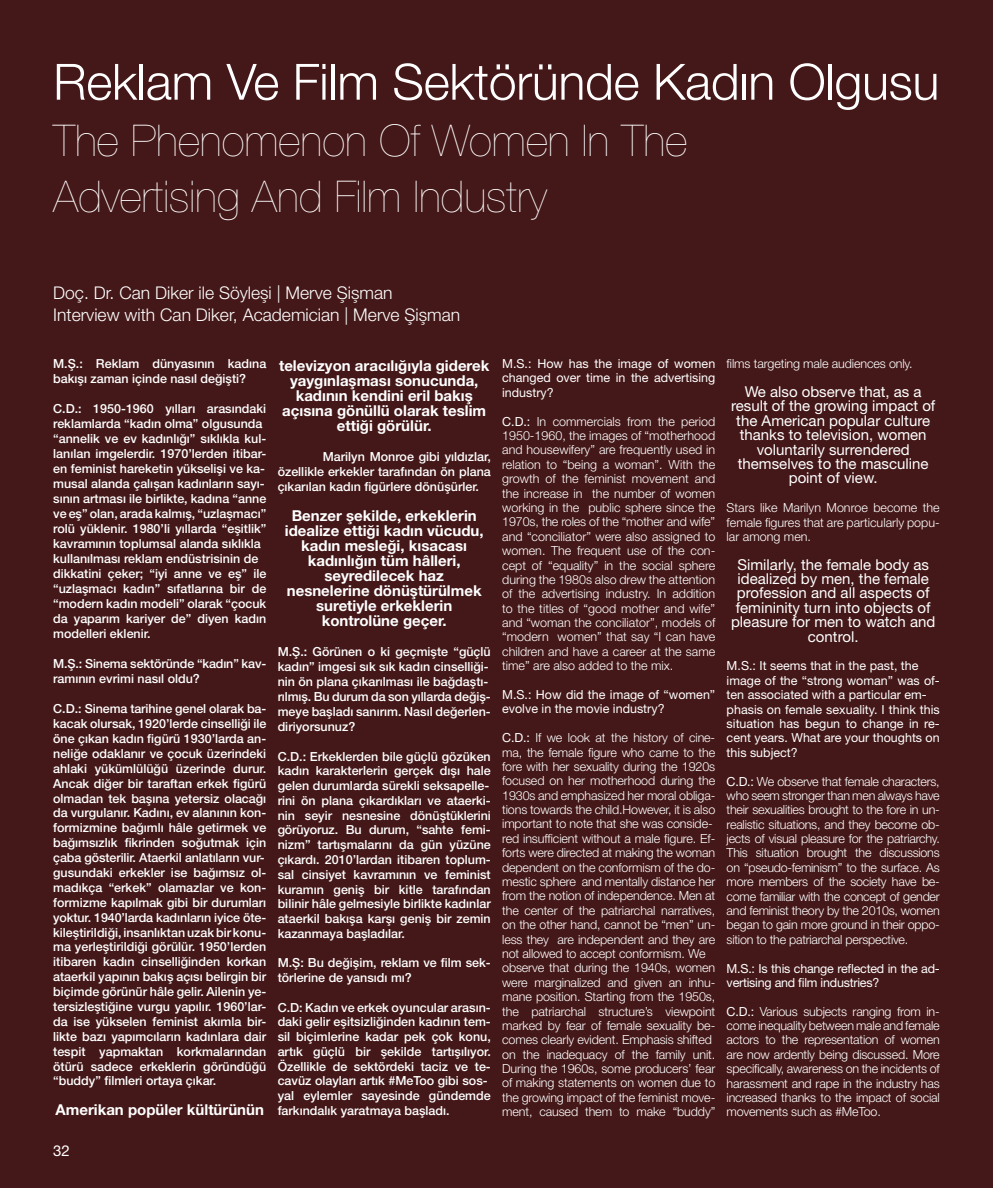
<style>
.page{position:relative;width:993px;height:1188px;background:#fff}
.page>*{position:absolute;margin:0;border:0;box-sizing:border-box;transform-origin:0 0}
.t1{font:300 50px "Helvetica Neue";letter-spacing:-.005em;color:#fff}
.t2{font:200 43.75px/56.2px "Helvetica Neue";color:#fff}
.t3{font:300 17.5px/21.2px "Helvetica Neue";color:#fff}
.t4{font:700 15px/15px "Helvetica Neue";color:#fff;text-align:center}
.t5{font:15px/14.4px "Helvetica Neue";color:#fff;text-align:center}
.t6{font:500 12.5px/14.9px "Helvetica Neue";color:#fff}
.t7{font:300 12.5px/14.4px "Helvetica Neue";letter-spacing:-.01em;color:#fff;text-align:justify}
.t8{font:12.5px/14.4px "Helvetica Neue";color:#fff}
.t9{font:12.5px/14.4px "Helvetica Neue";letter-spacing:-.02em;color:#fff}
.s1{font-weight:400}
</style>
<div class="page">
<div style="left:0;top:0;width:992px;height:1187px;background:#441718"></div>
<h1 class="t1" style="left:53px;top:41px;width:887px">Reklam Ve Film Sektöründe Kadın Olgusu</h1>
<h2 class="t2" style="left:53px;top:111px;width:635px">The Phenomenon Of Women In The<br>Advertising And Film Industry</h2>
<h3 class="t3" style="left:53px;top:281px;width:408px">Doç. Dr. Can Diker ile Söyleşi | Merve Şişman<br>Interview with Can Diker, Academician | Merve Şişman</h3>
<p class="t6" style="left:53px;top:355px;width:214px">M.Ş.: Reklam dünyasının kadına bakışı zaman içinde nasıl değişti?</p>
<p class="t6" style="left:53px;top:400px;width:214px">C.D.: 1950-1960 yılları arasındaki reklamlarda “kadın olma” olgusunda “annelik ve ev kadınlığı” sıklıkla kul&shy;lanılan imgelerdir. 1970’lerden itibar&shy;en feminist hareketin yükselişi ve ka&shy;musal alanda çalışan kadınların sayı&shy;sının artması ile birlikte, kadına “anne ve eş” olan, arada kalmış, “uzlaşmacı” rolü yüklenir. 1980’li yıllarda “eşitlik” kavramının toplumsal alanda sıklıkla kullanılması reklam endüstrisinin de dikkatini çeker; “iyi anne ve eş” ile “uzlaşmacı kadın” sıfatlarına bir de “modern kadın modeli” olarak “çocuk da yaparım kariyer de” diyen kadın modelleri eklenir.</p>
<p class="t6" style="left:53px;top:655px;width:214px">M.Ş.: Sinema sektöründe “kadın” kav&shy;ramının evrimi nasıl oldu?</p>
<p class="t6" style="left:53px;top:700px;width:214px">C.D.: Sinema tarihine genel olarak ba&shy;kacak olursak, 1920’lerde cinselliği ile öne çıkan kadın figürü 1930’larda an&shy;neliğe odaklanır ve çocuk üzerindeki ahlaki yükümlülüğü üzerinde durur.<br>Ancak diğer bir taraftan erkek figürü olmadan tek başına yetersiz olacağı da vurgulanır. Kadını, ev alanının kon&shy;formizmine bağımlı hâle getirmek ve bağımsızlık fikrinden soğutmak için çaba gösterilir. Ataerkil anlatıların vur&shy;gusundaki erkekler ise bağımsız ol&shy;madıkça “erkek” olamazlar ve kon&shy;formizme kapılmak gibi bir durumları yoktur. 1940’larda kadınların iyice öte&shy;kileştirildiği, insanlıktan uzak bir konu&shy;ma yerleştirildiği görülür. 1950’lerden itibaren kadın cinselliğinden korkan ataerkil yapının bakış açısı belirgin bir biçimde görünür hâle gelir. Ailenin ye&shy;tersizleştiğine vurgu yapılır. 1960’lar&shy;da ise yükselen feminist akımla bir&shy;likte bazı yapımcıların kadınlara dair tespit yapmaktan korkmalarından ötürü sadece erkeklerin göründüğü “buddy” filmleri ortaya çıkar.</p>
<p class="t4" style="left:55px;top:1102px;width:210px">Amerikan popüler kültürünün</p>
<p class="t5" style="left:53px;top:1144px;width:18px">32</p>
<p class="t4" style="left:279px;top:358px;width:212px">televizyon aracılığıyla giderek yaygınlaşması sonucunda, kadının kendini eril bakış açısına gönüllü olarak teslim ettiği görülür.</p>
<p class="t6" style="left:277px;top:448px;width:214px;text-align:justify;text-indent:45px">Marilyn Monroe gibi yıldızlar, özellikle erkekler tarafından ön plana çıkarılan kadın figürlere dönüşürler.</p>
<p class="t4" style="left:285px;top:508px;width:200px">Benzer şekilde, erkeklerin idealize ettiği kadın vücudu, kadın mesleği, kısacası kadınlığın tüm hâlleri, seyredilecek haz nesnelerine dönüştürülmek suretiyle erkeklerin kontrolüne geçer.</p>
<p class="t6" style="left:277px;top:643px;width:214px">M.Ş.: Görünen o ki geçmişte “güçlü kadın” imgesi sık sık kadın cinselliği&shy;nin ön plana çıkarılması ile bağdaştı&shy;rılmış. Bu durum da son yıllarda değiş&shy;meye başladı sanırım. Nasıl değerlen&shy;diriyorsunuz?</p>
<p class="t6" style="left:277px;top:748px;width:214px">C.D.: Erkeklerden bile güçlü gözüken kadın karakterlerin gerçek dışı hale gelen durumlarda sürekli seksapelle&shy;rini ön plana çıkardıkları ve ataerki&shy;nin seyir nesnesine dönüştüklerini görüyoruz. Bu durum, “sahte femi&shy;nizm” tartışmalarını da gün yüzüne çıkardı. 2010’lardan itibaren toplum&shy;sal cinsiyet kavramının ve feminist kuramın geniş bir kitle tarafından bilinir hâle gelmesiyle birlikte kadınlar ataerkil bakışa karşı geniş bir zemin kazanmaya başladılar.</p>
<p class="t6" style="left:277px;top:954px;width:214px">M.Ş: Bu değişim, reklam ve film sek&shy;törlerine de yansıdı mı?</p>
<p class="t6" style="left:277px;top:998px;width:214px">C.D: Kadın ve erkek oyuncular arasın&shy;daki gelir eşitsizliğinden kadının tem&shy;sil biçimlerine kadar pek çok konu, artık güçlü bir şekilde tartışılıyor.<br>Özellikle de sektördeki taciz ve te&shy;cavüz olayları artık #MeToo gibi sos&shy;yal eylemler sayesinde gündemde farkındalık yaratmaya başladı.</p>
<p class="t8" style="left:502px;top:357px;width:214px;text-align:justify">M.S.: How has the image of women changed over time in the advertising industry?</p>
<p class="t7" style="left:502px;top:413px;width:214px"><span class="s1">C.D.:</span> In commercials from the period 1950-1960, the images of “motherhood and housewifery” are frequently used in relation to “being a woman”. With the growth of the feminist movement and the increase in the number of women working in the public sphere since the 1970s, the roles of the “mother and wife” and “conciliator” were also assigned to women. The frequent use of the con&shy;cept of “equality” in the social sphere during the 1980s also drew the attention of the advertising industry. In addition to the titles of “good mother and wife” and “woman the conciliator”, models of “modern women” that say “I can have children and have a career at the same time” are also added to the mix.</p>
<p class="t8" style="left:502px;top:688px;width:214px">M.S.: How did the image of “women” evolve in the movie industry?</p>
<p class="t7" style="left:502px;top:729px;width:214px;text-align:left"><span class="s1">C.D.:</span> If we look at the history of cine&shy;ma, the female figure who came to the fore with her sexuality during the 1920s focused on her motherhood during the 1930s and emphasized her moral obliga&shy;tions towards the child.However, it is also important to note that she was conside&shy;red insufficient without a male figure. Ef&shy;forts were directed at making the woman dependent on the conformism of the do&shy;mestic sphere and mentally distance her from the notion of independence. Men at the center of the patriarchal narratives, on the other hand, cannot be “men” un&shy;less they are independent and they are not allowed to accept conformism. We observe that during the 1940s, women were marginalized and given an inhu&shy;mane position. Starting from the 1950s, the patriarchal structure’s viewpoint marked by fear of female sexuality be&shy;comes clearly evident. Emphasis shifted on the inadequacy of the family unit.<br>During the 1960s, some producers’ fear of making statements on women due to the growing impact of the feminist move&shy;ment, caused them to make “buddy”</p>
<p class="t7" style="left:726px;top:356px;width:187px">films targeting male audiences only.</p>
<p class="t5" style="left:730px;top:385px;width:206px">We also observe that, as a result of the growing impact of the American popular culture thanks to television, women voluntarily surrendered themselves to the masculine point of view.</p>
<p class="t7" style="left:726px;top:499px;width:214px">Stars like Marilyn Monroe become the female figures that are particularly popu&shy;lar among men.</p>
<p class="t5" style="left:730px;top:558px;width:206px">Similarly, the female body as idealized by men, the female profession and all aspects of femininity turn into objects of pleasure for men to watch and control.</p>
<p class="t8" style="left:726px;top:659px;width:214px">M.S.: It seems that in the past, the image of the “strong woman” was of&shy;ten associated with a particular em&shy;phasis on female sexuality. I think this situation has begun to change in re&shy;cent years. What are your thoughts on this subject?</p>
<p class="t7" style="left:726px;top:773px;width:214px"><span class="s1">C.D.:</span> We observe that female characters, who seem stronger than men always have their sexualities brought to the fore in un&shy;realistic situations, and they become ob&shy;jects of visual pleasure for the patriarchy.<br>This situation brought the discussions on “pseudo-feminism” to the surface. As more members of the society have be&shy;come familiar with the concept of gender and feminist theory by the 2010s, women began to gain more ground in their oppo&shy;sition to the patriarchal perspective.</p>
<p class="t9" style="left:726px;top:961px;width:214px">M.S.: Is this change reflected in the ad&shy;vertising and film industries?</p>
<p class="t7" style="left:726px;top:1003px;width:214px"><span class="s1">C.D.:</span> Various subjects ranging from in&shy;come inequality between male and female actors to the representation of women are now ardently being discussed. More specifically, awareness on the incidents of harassment and rape in the industry has increased thanks to the impact of social movements such as #MeToo.</p>
</div>
